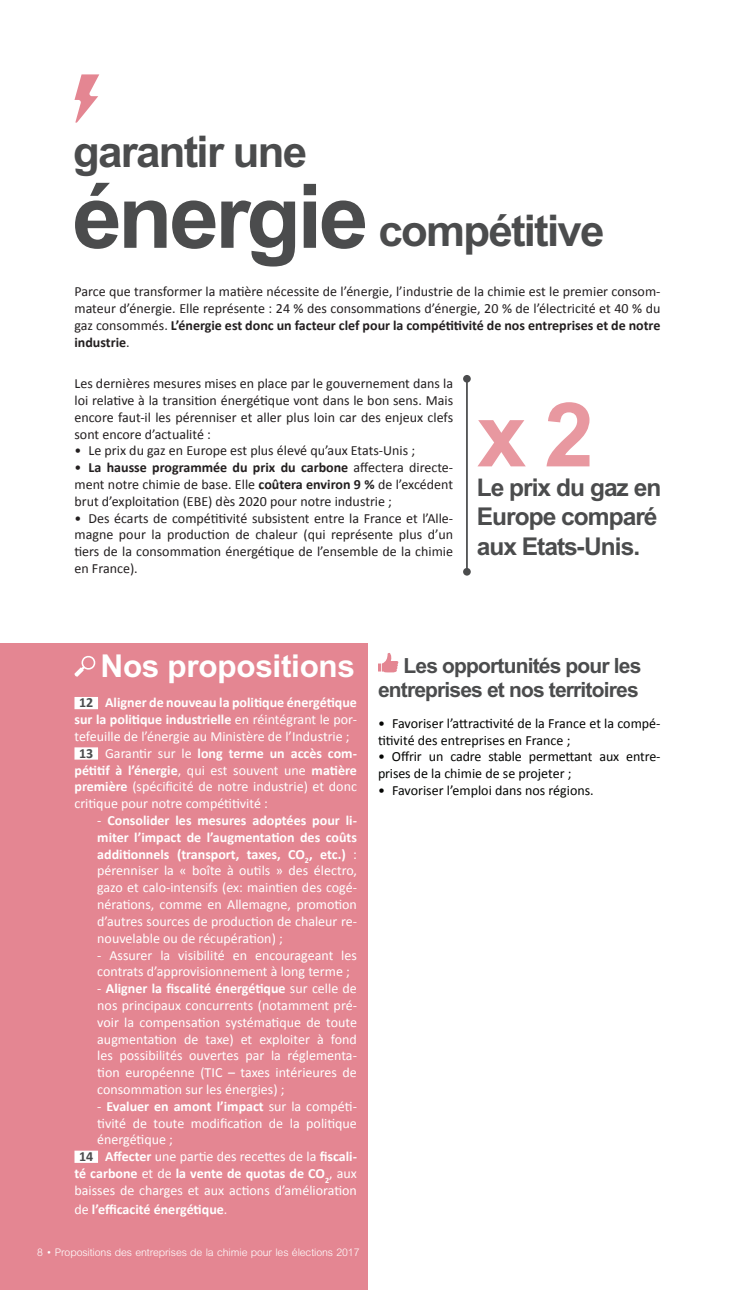
<style>
.page{position:relative;width:735px;height:1290px;background:#fff}
.page>*{position:absolute;margin:0;border:0;box-sizing:border-box;transform-origin:0 0}
.t1{font:700 89.25px "M Arial";color:#e898a0}
.t2{font:700 43.75px/79.1px "M Arial";letter-spacing:-.04em;color:#4b4c4d}
.t3{font:700 31.5px "M Arial";letter-spacing:-.01em;color:#fff}
.t4{font:700 24.5px/29.4px "M Arial";letter-spacing:-.04em;color:#4b4c4d}
.t5{font:700 21px/24.5px "M Arial";letter-spacing:-.04em;color:#4b4c4d;text-align:right}
.t6{font:14px/16.8px "Calibri";color:#fff;text-align:justify}
.t7{font:14px/16.8px "Calibri";color:#231f20;text-align:justify}
.t8{font:700 14px "Calibri";color:#fff}
.t9{font:14px/16.8px "Calibri";color:#040503}
.t10{font:300 10.5px "M Arial";letter-spacing:-.01em;color:#fff}
.s1{font-size:89.25px}
.s2{font-weight:700}
.s3{color:#4b4c4d}
.s4{font-weight:400}
.s5{font-weight:700;color:#4b4c4d}
</style>
<div class="page">
<div style="left:0;top:644px;width:367px;height:646px;background:#e48692"></div>
<div style="left:463px;top:375px;width:7px;height:8px;background:#4b4c4d;border-radius:50%"></div>
<div style="left:463px;top:568px;width:7px;height:8px;background:#4b4c4d;border-radius:50%"></div>
<hr style="left:466px;top:379px;width:1px;height:192px;background:#4b4c4d">
<div style="left:74px;top:697px;width:24px;height:12px;background:#fff"></div>
<div style="left:74px;top:747px;width:24px;height:12px;background:#fff"></div>
<div style="left:74px;top:1150px;width:24px;height:13px;background:#fff"></div>
<svg style="left:74px;top:656px;width:22px;height:21px"></svg>
<svg style="left:378px;top:653px;width:20px;height:20px"></svg>
<svg style="left:74px;top:74px;width:25px;height:49px"></svg>
<hr style="left:734px;top:867px;width:1px;height:423px;background:#f0c76f">
<h2 class="t2" style="left:72px;top:112px;width:533px">garantir une <span class="s1">énergie</span> compétitive</h2>
<p class="t7" style="left:74px;top:282px;width:587px">Parce que transformer la matière nécessite de l’énergie, l’industrie de la chimie est le premier consom&shy;mateur d’énergie. Elle représente : 24 % des consommations d’énergie, 20 % de l’électricité et 40 % du gaz consommés. <span class="s2">L’énergie est donc un facteur clef pour la compétitivité de nos entreprises et de notre industrie</span>.</p>
<p class="t7" style="left:74px;top:374px;width:380px">Les dernières mesures mises en place par le gouvernement dans la loi relative à la transition énergétique vont dans le bon sens. Mais encore faut-il les pérenniser et aller plus loin car des enjeux clefs sont encore d’actualité :</p>
<p class="t7" style="left:74px;top:442px;width:342px">• Le prix du gaz en Europe est plus élevé qu’aux Etats-Unis ;</p>
<p class="t7" style="left:74px;top:458px;width:380px">• <span class="s2">La hausse programmée du prix du carbone</span> affectera directe&shy;ment notre chimie de base. Elle <span class="s2">coûtera environ 9 %</span> de l’excédent brut d’exploitation (EBE) dès 2020 pour notre industrie ;</p>
<p class="t7" style="left:74px;top:509px;width:380px">• Des écarts de compétitivité subsistent entre la France et l’Alle&shy;magne pour la production de chaleur (qui représente plus d’un tiers de la consommation énergétique de l’ensemble de la chimie en France).</p>
<h1 class="t1" style="left:476px;top:383px;width:118px">x 2</h1>
<h3 class="t4" style="left:476px;top:472px;width:186px">Le prix du gaz en<br>Europe comparé aux Etats-Unis.</h3>
<h3 class="t3" style="left:100px;top:647px;width:256px">Nos propositions</h3>
<p class="t8" style="left:79px;top:694px;width:279px"><span class="s3">12</span> Aligner de nouveau la politique énergétique</p>
<p class="t8" style="left:74px;top:711px;width:284px">sur la politique industrielle <span class="s4">en réintégrant le por-</span></p>
<p class="t6" style="left:74px;top:727px;width:276px">tefeuille de l’énergie au Ministère de l’Industrie ;</p>
<p class="t8" style="left:79px;top:744px;width:279px"><span class="s3">13</span> <span class="s4">Garantir sur le</span> long terme un accès com-</p>
<p class="t8" style="left:74px;top:761px;width:284px">pétitif à l’énergie<span class="s4">, qui est souvent une</span> matière</p>
<p class="t6" style="left:74px;top:778px;width:284px"><span class="s2">première</span> (spécificité de notre industrie) et donc</p>
<p class="t6" style="left:74px;top:794px;width:195px">critique pour notre compétitivité :</p>
<p class="t6" style="left:97px;top:811px;width:261px">- <span class="s2">Consolider les mesures adoptées pour li&shy;miter l’impact de l’augmentation des coûts additionnels (transport, taxes, CO</span><sub>2</sub><span class="s2">, etc.)</span> : pérenniser la « boîte à outils » des électro, gazo et calo-intensifs (ex: maintien des cogé&shy;nérations, comme en Allemagne, promotion d’autres sources de production de chaleur re&shy;nouvelable ou de récupération) ;</p>
<p class="t6" style="left:97px;top:946px;width:261px">- Assurer la visibilité en encourageant les contrats d’approvisionnement à long terme ;</p>
<p class="t6" style="left:97px;top:979px;width:261px">- <span class="s2">Aligner la fiscalité énergétique</span> sur celle de nos principaux concurrents (notamment pré&shy;voir la compensation systématique de toute augmentation de taxe) et exploiter à fond les possibilités ouvertes par la réglementa&shy;tion européenne (TIC – taxes intérieures de consommation sur les énergies) ;</p>
<p class="t8" style="left:97px;top:1097px;width:261px"><span class="s4">-</span> Evaluer en amont l’impact <span class="s4">sur la compéti-</span></p>
<p class="t6" style="left:97px;top:1114px;width:261px">tivité de toute modification de la politique</p>
<p class="t6" style="left:97px;top:1130px;width:77px">énergétique ;</p>
<p class="t6" style="left:79px;top:1147px;width:279px"><span class="s5">14</span> <span class="s2">Affecter</span> une partie des recettes de la <span class="s2">fiscali-</span></p>
<p class="t8" style="left:74px;top:1164px;width:284px">té carbone <span class="s4">et de</span> la vente de quotas de CO<sub>2</sub><span class="s4">, aux</span></p>
<p class="t6" style="left:74px;top:1181px;width:284px">baisses de charges et aux actions d’amélioration</p>
<p class="t8" style="left:74px;top:1200px;width:154px"><span class="s4">de</span> l’efficacité énergétique<span class="s4">.</span></p>
<p class="t10" style="left:37px;top:1246px;width:323px">8 • Propositions des entreprises de la chimie pour les élections 2017</p>
<h3 class="t5" style="left:378px;top:653px;width:265px">Les opportunités pour les entreprises et nos territoires</h3>
<p class="t9" style="left:378px;top:714px;width:284px">• Favoriser l’attractivité de la France et la compé&shy;titivité des entreprises en France ;</p>
<p class="t9" style="left:378px;top:748px;width:284px">• Offrir un cadre stable permettant aux entre&shy;prises de la chimie de se projeter ;</p>
<p class="t9" style="left:378px;top:781px;width:217px">• Favoriser l’emploi dans nos régions.</p>
</div>
